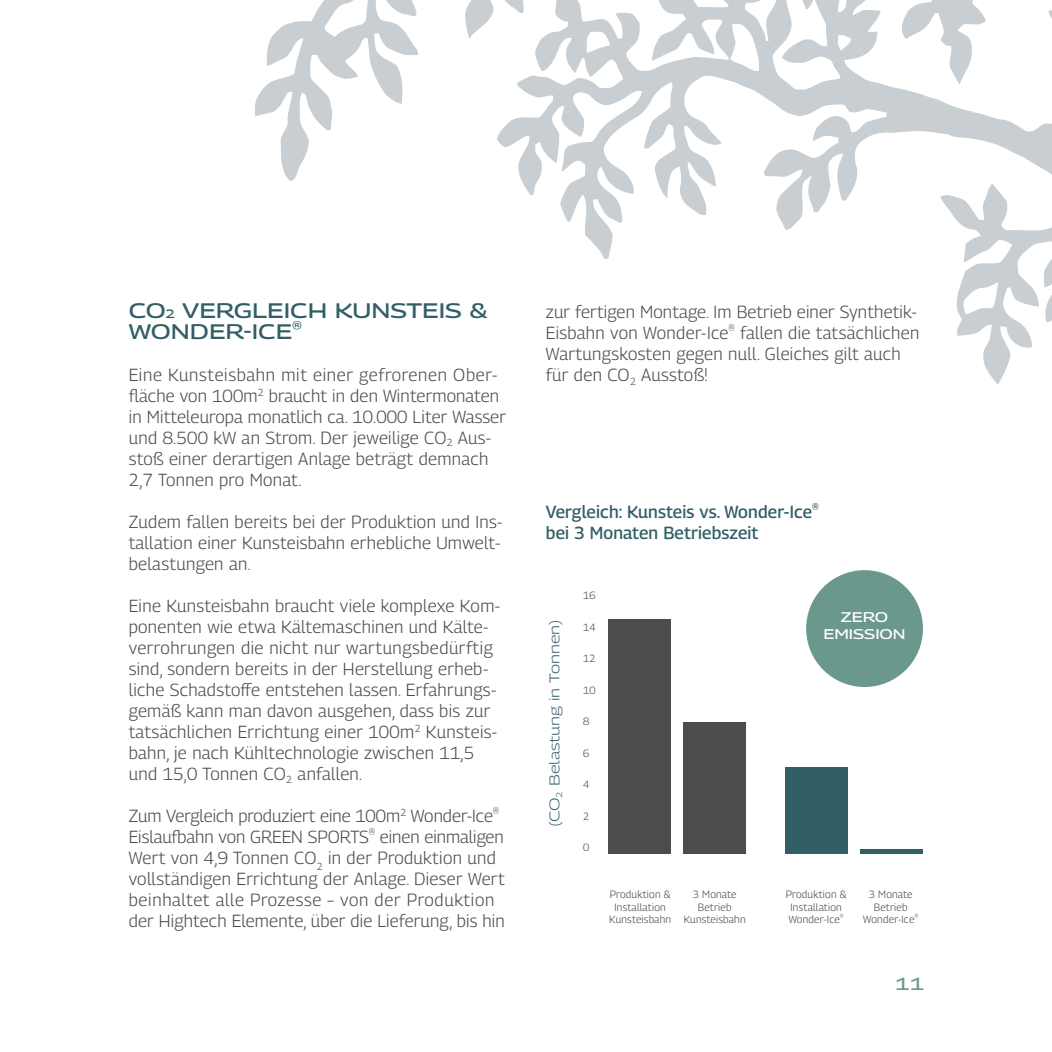
<style>
.page{position:relative;width:1052px;height:1052px;background:#fff}
.page>*{position:absolute;margin:0;border:0;box-sizing:border-box;transform-origin:0 0}
.t1{font:500 21px/21px "Georama Expanded";color:#325f66}
.t2{font:300 17.5px/21px "Georama";letter-spacing:.02em;color:#4b4c4d}
.t3{font:500 17.5px/21px "Georama";letter-spacing:.01em;color:#325f66}
.t4{font:500 17.5px "Georama Expanded";color:#6b988d}
.t5{font:300 14px "Georama Expanded";color:#325f66}
.t6{font:500 14px/17.5px "Georama Expanded";color:#fff;text-align:center}
.t7{font:300 10.5px/12.2px "Georama";letter-spacing:.02em;color:#4b4c4d;text-align:center}
.s1{font-size:12.25px}
</style>
<div class="page">
<div style="left:608px;top:619px;width:63px;height:234px;background:#4b4c4d"></div>
<div style="left:683px;top:722px;width:63px;height:131px;background:#4b4c4d"></div>
<div style="left:785px;top:767px;width:62px;height:86px;background:#325f66"></div>
<hr style="left:860px;top:849px;width:62px;height:4px;background:#325f66">
<svg style="left:255px;top:0;width:797px;height:385px"></svg>
<div style="left:806px;top:570px;width:117px;height:117px;background:#6b988d;border-radius:50%"></div>
<p class="t1" style="left:129px;top:300px;width:360px">CO<span class="s1">2</span> VERGLEICH KUNSTEIS &amp;<br>WONDER-ICE<sup>®</sup></p>
<p class="t2" style="left:129px;top:364px;width:379px">Eine Kunsteisbahn mit einer gefrorenen Ober&shy;fläche von 100m<sup>2</sup> braucht in den Wintermonaten in Mitteleuropa monatlich ca. 10.000 Liter Wasser und 8.500 kW an Strom. Der jeweilige CO<sub>2</sub> Aus&shy;stoß einer derartigen Anlage beträgt demnach 2,7 Tonnen pro Monat.</p>
<p class="t2" style="left:129px;top:511px;width:375px;text-align:justify">Zudem fallen bereits bei der Produktion und Ins&shy;tallation einer Kunsteisbahn erhebliche Umwelt&shy;belastungen an.</p>
<p class="t2" style="left:129px;top:595px;width:373px">Eine Kunsteisbahn braucht viele komplexe Kom&shy;ponenten wie etwa Kältemaschinen und Kälte&shy;verrohrungen die nicht nur wartungsbedürftig sind, sondern bereits in der Herstellung erheb&shy;liche Schadstoffe entstehen lassen. Erfahrungs&shy;gemäß kann man davon ausgehen, dass bis zur tatsächlichen Errichtung einer 100m<sup>2</sup> Kunsteis&shy;bahn, je nach Kühltechnologie zwischen 11,5 und 15,0 Tonnen CO<sub>2</sub> anfallen.</p>
<p class="t2" style="left:129px;top:805px;width:377px">Zum Vergleich produziert eine 100m<sup>2</sup> Wonder-Ice<sup>® </sup>Eislaufbahn von GREEN SPORTS<sup>®</sup> einen einmaligen Wert von 4,9 Tonnen CO<sub>2</sub> in der Produktion und vollständigen Errichtung der Anlage. Dieser Wert beinhaltet alle Prozesse – von der Produktion der Hightech Elemente, über die Lieferung, bis hin</p>
<p class="t2" style="left:546px;top:301px;width:375px">zur fertigen Montage. Im Betrieb einer Synthetik-Eisbahn von Wonder-Ice<sup>®</sup> fallen die tatsächlichen Wartungskosten gegen null. Gleiches gilt auch für den CO<sub>2</sub> Ausstoß!</p>
<p class="t3" style="left:546px;top:500px;width:274px">Vergleich: Kunsteis vs. Wonder-Ice<sup>® </sup>bei 3 Monaten Betriebszeit</p>
<p class="t5" style="left:544px;top:827px;width:209px;rotate:-90deg">(CO<sub>2</sub> Belastung in Tonnen)</p>
<p class="t7" style="left:583px;top:589px;width:14px">16</p>
<p class="t7" style="left:583px;top:620px;width:14px">14</p>
<p class="t7" style="left:583px;top:652px;width:14px">12</p>
<p class="t7" style="left:583px;top:683px;width:14px">10</p>
<p class="t7" style="left:583px;top:715px;width:8px">8</p>
<p class="t7" style="left:583px;top:746px;width:8px">6</p>
<p class="t7" style="left:583px;top:778px;width:8px">4</p>
<p class="t7" style="left:583px;top:809px;width:8px">2</p>
<p class="t7" style="left:583px;top:841px;width:8px">0</p>
<p class="t6" style="left:823px;top:607px;width:84px">ZERO<br>EMISSION</p>
<p class="t7" style="left:609px;top:888px;width:63px">Produktion &amp;<br>Installation<br>Kunsteisbahn</p>
<p class="t7" style="left:786px;top:888px;width:62px;text-align:left">Produktion &amp;<br>Installation<br>Wonder-Ice<sup>®</sup></p>
<p class="t7" style="left:684px;top:888px;width:63px">3 Monate<br>Betrieb<br>Kunsteisbahn</p>
<p class="t7" style="left:863px;top:888px;width:57px">3 Monate<br>Betrieb<br>Wonder-Ice<sup>®</sup></p>
<p class="t4" style="left:895px;top:970px;width:30px">11</p>
</div>
